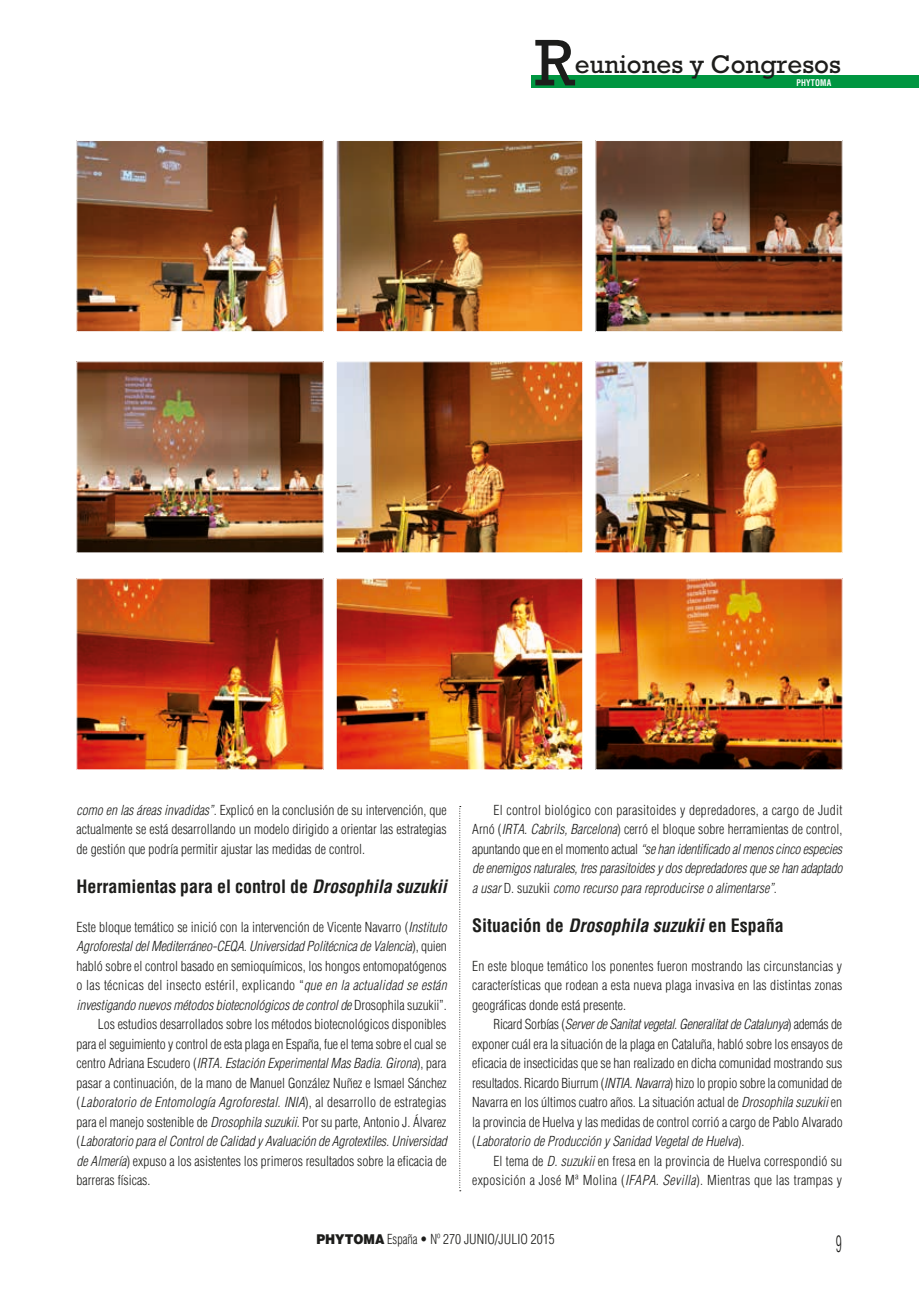
<style>
.page{position:relative;width:919px;height:1289px;background:#fff}
.page>*{position:absolute;margin:0;border:0;box-sizing:border-box;transform-origin:0 0}
.t1{font:67.05px "M Rockwell";color:#1d1d1b}
.t2{font:25.95px "M Rockwell";color:#1d1d1b}
.t3{font:300 condensed 22.5px "Helvetica";color:#1d1d1b;scale:.6 1}
.t4{font:700 condensed 18px "Helvetica";color:#1d1d1b}
.t5{font:300 condensed 13.5px/19.5px "Helvetica";color:#1d1d1b;text-align:justify}
.t6{font:italic 300 condensed 13.5px/19.5px "Helvetica";letter-spacing:-.01em;color:#1d1d1b;text-align:justify}
.t7{font:italic 300 condensed 13.5px "Helvetica";letter-spacing:.01em;color:#1d1d1b}
.t8{font:300 condensed 13.5px "Helvetica";letter-spacing:.02em;color:#1d1d1b}
.t9{font:300 condensed 13.5px "Helvetica";color:#1d1d1b;scale:.9 1}
.t10{font:700 condensed 9px "Helvetica";letter-spacing:.025em;color:#fff;scale:.9 1}
.s1{font-style:italic}
.s2{font-style:normal}
.s3{font-weight:900;font-stretch:normal}
</style>
<div class="page">
<div style="left:531px;top:76px;width:387px;height:12px;background:#009641"></div>
<img style="left:79px;top:142px;width:242px;height:188px">
<div style="left:77px;top:140px;width:246px;height:192px;border:1px solid #fff"></div>
<img style="left:597px;top:142px;width:243px;height:188px">
<div style="left:595px;top:140px;width:247px;height:192px;border:1px solid #fff"></div>
<img style="left:79px;top:363px;width:242px;height:188px">
<img style="left:597px;top:363px;width:243px;height:188px">
<div style="left:595px;top:361px;width:247px;height:192px;border:1px solid #fff"></div>
<img style="left:338px;top:142px;width:243px;height:188px">
<div style="left:336px;top:140px;width:247px;height:192px;border:1px solid #fff"></div>
<img style="left:338px;top:363px;width:243px;height:188px">
<div style="left:336px;top:361px;width:247px;height:192px;border:1px solid #fff"></div>
<svg style="left:459px;top:806px;width:2px;height:385px"></svg>
<img style="left:79px;top:580px;width:242px;height:188px">
<div style="left:77px;top:578px;width:246px;height:192px;border:1px solid #fff"></div>
<img style="left:597px;top:580px;width:243px;height:188px">
<img style="left:338px;top:580px;width:243px;height:188px">
<div style="left:336px;top:578px;width:247px;height:192px;border:1px solid #fff"></div>
<h1 class="t1" style="left:534px;top:26px;width:42px">R</h1>
<h2 class="t2" style="left:575px;top:50px;width:267px">euniones y Congresos</h2>
<p class="t10" style="left:796px;top:77px;width:40px">PHYTOMA</p>
<p class="t5" style="left:77px;top:800px;width:371px"><span class="s1">como en las áreas invadidas”</span>. Explicó en la conclusión de su intervención, que actualmente se está desarrollando un modelo dirigido a orientar las estrategias de gestión que podría permitir ajustar las medidas de control.</p>
<h3 class="t4" style="left:77px;top:875px;width:371px">Herramientas para el control de <span class="s1">Drosophila suzukii</span></h3>
<p class="t5" style="left:77px;top:917px;width:371px">Este bloque temático se inició con la intervención de Vicente Navarro (<span class="s1">Instituto</span></p>
<p class="t6" style="left:77px;top:936px;width:372px">Agroforestal del Mediterráneo-CEQA. Universidad Politécnica de Valencia<span class="s2">), quien</span></p>
<p class="t5" style="left:77px;top:956px;width:372px">habló sobre el control basado en semioquímicos, los hongos entomopatógenos</p>
<p class="t8" style="left:77px;top:977px;width:371px">o las técnicas del insecto estéril, explicando “<span class="s1">que en la actualidad se están</span></p>
<p class="t6" style="left:77px;top:995px;width:372px">investigando nuevos métodos biotecnológicos de control de <span class="s2">Drosophila suzukii”.</span></p>
<p class="t5" style="left:98px;top:1014px;width:350px">Los estudios desarrollados sobre los métodos biotecnológicos disponibles</p>
<p class="t5" style="left:77px;top:1034px;width:371px">para el seguimiento y control de esta plaga en España, fue el tema sobre el cual se</p>
<p class="t6" style="left:77px;top:1053px;width:371px"><span class="s2">centro Adriana Escudero (</span>IRTA. Estación Experimental Mas Badia. Girona<span class="s2">), para</span></p>
<p class="t5" style="left:77px;top:1073px;width:371px">pasar a continuación, de la mano de Manuel González Nuñez e Ismael Sánchez</p>
<p class="t7" style="left:77px;top:1094px;width:371px"><span class="s2">(</span>Laboratorio de Entomología Agroforestal. INIA<span class="s2">), al desarrollo de estrategias</span></p>
<p class="t5" style="left:77px;top:1112px;width:371px">para el manejo sostenible de <span class="s1">Drosophila suzukii</span>. Por su parte, Antonio J. Álvarez</p>
<p class="t6" style="left:77px;top:1131px;width:372px"><span class="s2">(</span>Laboratorio para el Control de Calidad y Avaluación de Agrotextiles. Universidad</p>
<p class="t5" style="left:77px;top:1151px;width:371px"><span class="s1">de Almería</span>) expuso a los asistentes los primeros resultados sobre la eficacia de</p>
<p class="t5" style="left:77px;top:1170px;width:75px">barreras físicas.</p>
<p class="t6" style="left:472px;top:800px;width:372px;text-indent:21px"><span class="s2">El control biológico con parasitoides y depredadores, a cargo de Judit Arnó (</span>IRTA. Cabrils, Barcelona<span class="s2">) cerró el bloque sobre herramientas de control, apuntando que en el momento actual</span> “se han identificado al menos cinco especies de enemigos naturales, tres parasitoides y dos depredadores que se han adaptado a usar <span class="s2">D. suzukii</span> como recurso para reproducirse o alimentarse”<span class="s2">.</span></p>
<h3 class="t4" style="left:472px;top:914px;width:313px">Situación de <span class="s1">Drosophila suzukii</span> en España</h3>
<p class="t5" style="left:472px;top:956px;width:371px">En este bloque temático los ponentes fueron mostrando las circunstancias y características que rodean a esta nueva plaga invasiva en las distintas zonas geográficas donde está presente.</p>
<p class="t5" style="left:472px;top:1014px;width:372px;text-indent:21px">Ricard Sorbías (<span class="s1">Server de Sanitat vegetal. Generalitat de Catalunya</span>) además de exponer cuál era la situación de la plaga en Cataluña, habló sobre los ensayos de eficacia de insecticidas que se han realizado en dicha comunidad mostrando sus resultados. Ricardo Biurrum (<span class="s1">INTIA. Navarra</span>) hizo lo propio sobre la comunidad de Navarra en los últimos cuatro años. La situación actual de <span class="s1">Drosophila suzukii</span> en la provincia de Huelva y las medidas de control corrió a cargo de Pablo Alvarado (<span class="s1">Laboratorio de Producción y Sanidad Vegetal de Huelva</span>).</p>
<p class="t5" style="left:472px;top:1151px;width:371px;text-align:right">El tema de <span class="s1">D. suzukii</span> en fresa en la provincia de Huelva correspondió su exposición a José Mª Molina (<span class="s1">IFAPA. Sevilla</span>). Mientras que las trampas y</p>
<p class="t9" style="left:316px;top:1230px;width:266px"><span class="s3">PHYTOMA</span> España • Nº 270 JUNIO/JULIO 2015</p>
<h3 class="t3" style="left:835px;top:1229px;width:11px">9</h3>
</div>
